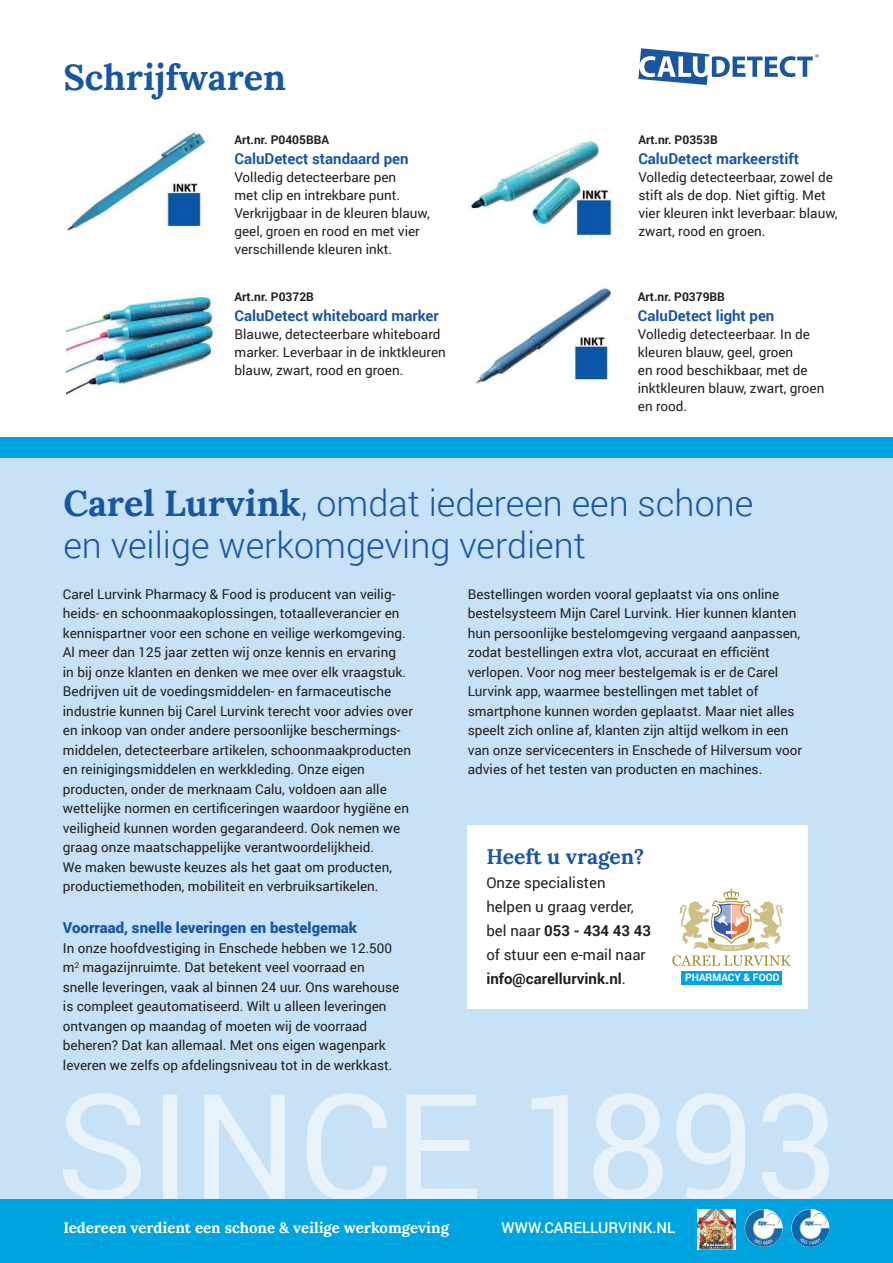
<style>
.page{position:relative;width:893px;height:1263px;background:#fff}
.page>*{position:absolute;margin:0;border:0;box-sizing:border-box;transform-origin:0 0}
.t1{font:300 36px/42px "Roboto";color:#1956a0}
.t2{font:700 36px "Lora";color:#1956a0}
.t3{font:700 21px "Lora";color:#1956a0}
.t4{font:15px/24px "Roboto";color:#231f20}
.t5{font:700 15px "Roboto";color:#1956a0}
.t6{font:700 15px "Lora";color:#fff}
.t7{font:900 15px "Roboto";color:#1956a0}
.t8{font:500 15px "Roboto";color:#fff}
.t9{font:13.5px/19.5px "Roboto";color:#231f20}
.t10{font:700 12px "Roboto";color:#231f20}
.t11{font:700 10.35px "Roboto";color:#fff}
.s1{font-family:"Lora";font-weight:700}
.s2{font-weight:700}
</style>
<div class="page">
<div style="left:0;top:453px;width:893px;height:810px;background:#c7e1f6"></div>
<svg style="left:63px;top:1093px;width:766px;height:106px"></svg>
<div style="left:0;top:1199px;width:893px;height:64px;background:#00a4e0"></div>
<div style="left:0;top:437px;width:893px;height:21px;background:#00a4e0"></div>
<img style="left:698px;top:1209px;width:37px;height:40px">
<img style="left:791px;top:1209px;width:38px;height:38px;border-radius:19px">
<img style="left:745px;top:1209px;width:37px;height:38px;border-radius:19px">
<div style="left:468px;top:825px;width:340px;height:183px;background:#fff"></div>
<div style="left:682px;top:970px;width:100px;height:14px;background:#00a4e0"></div>
<svg style="left:672px;top:888px;width:119px;height:78px"></svg>
<img style="left:64px;top:132px;width:143px;height:99px">
<img style="left:468px;top:140px;width:144px;height:99px">
<img style="left:66px;top:292px;width:150px;height:103px">
<img style="left:475px;top:286px;width:136px;height:98px">
<svg style="left:638px;top:48px;width:181px;height:37px"></svg>
<h1 class="t2" style="left:63px;top:62px;width:224px">Schrijfwaren</h1>
<p class="t10" style="left:234px;top:135px;width:96px">Art.nr. P0405BBA</p>
<p class="t5" style="left:234px;top:152px;width:176px">CaluDetect standaard pen</p>
<p class="t9" style="left:234px;top:169px;width:197px;line-height:18px">Volledig detecteerbare pen<br>met clip en intrekbare punt.<br>Verkrijgbaar in de kleuren blauw, geel, groen en rood en met vier verschillende kleuren inkt.</p>
<p class="t10" style="left:235px;top:292px;width:81px">Art.nr. P0372B</p>
<p class="t5" style="left:235px;top:309px;width:206px">CaluDetect whiteboard marker</p>
<p class="t9" style="left:235px;top:326px;width:213px;line-height:18px">Blauwe, detecteerbare whiteboard marker. Leverbaar in de inktkleuren blauw, zwart, rood en groen.</p>
<p class="t10" style="left:638px;top:135px;width:81px">Art.nr. P0353B</p>
<p class="t5" style="left:638px;top:152px;width:162px">CaluDetect markeerstift</p>
<p class="t9" style="left:638px;top:169px;width:201px;line-height:18px">Volledig detecteerbaar, zowel de stift als de dop. Niet giftig. Met vier kleuren inkt leverbaar: blauw, zwart, rood en groen.</p>
<p class="t10" style="left:638px;top:292px;width:89px">Art.nr. P0379BB</p>
<p class="t5" style="left:638px;top:309px;width:138px">CaluDetect light pen</p>
<p class="t9" style="left:638px;top:326px;width:188px;line-height:18px">Volledig detecteerbaar. In de kleuren blauw, geel, groen<br>en rood beschikbaar, met de inktkleuren blauw, zwart, groen en rood.</p>
<h1 class="t1" style="left:63px;top:485px;width:691px"><span class="s1">Carel Lurvink</span>, omdat iedereen een schone en veilige werkomgeving verdient</h1>
<p class="t9" style="left:63px;top:585px;width:352px">Carel Lurvink Pharmacy &amp; Food is producent van veilig&shy;heids- en schoonmaakoplossingen, totaalleverancier en kennispartner voor een schone en veilige werkomgeving.<br>Al meer dan 125 jaar zetten wij onze kennis en ervaring<br>in bij onze klanten en denken we mee over elk vraagstuk.<br>Bedrijven uit de voedingsmiddelen- en farmaceutische industrie kunnen bij Carel Lurvink terecht voor advies over en inkoop van onder andere persoonlijke beschermings&shy;middelen, detecteerbare artikelen, schoonmaakproducten en reinigingsmiddelen en werkkleding. Onze eigen producten, onder de merknaam Calu, voldoen aan alle wettelijke normen en certificeringen waardoor hygiëne en veiligheid kunnen worden gegarandeerd. Ook nemen we graag onze maatschappelijke verantwoordelijkheid.<br>We maken bewuste keuzes als het gaat om producten, productiemethoden, mobiliteit en verbruiksartikelen.</p>
<p class="t7" style="left:63px;top:922px;width:296px">Voorraad, snelle leveringen en bestelgemak</p>
<p class="t9" style="left:63px;top:939px;width:338px">In onze hoofdvestiging in Enschede hebben we 12.500 m<sup>2</sup> magazijnruimte. Dat betekent veel voorraad en snelle leveringen, vaak al binnen 24 uur. Ons warehouse is compleet geautomatiseerd. Wilt u alleen leveringen ontvangen op maandag of moeten wij de voorraad beheren? Dat kan allemaal. Met ons eigen wagenpark leveren we zelfs op afdelingsniveau tot in de werkkast.</p>
<p class="t9" style="left:468px;top:585px;width:336px">Bestellingen worden vooral geplaatst via ons online bestelsysteem Mijn Carel Lurvink. Hier kunnen klanten hun persoonlijke bestelomgeving vergaand aanpassen, zodat bestellingen extra vlot, accuraat en efficiënt verlopen. Voor nog meer bestelgemak is er de Carel Lurvink app, waarmee bestellingen met tablet of smartphone kunnen worden geplaatst. Maar niet alles speelt zich online af, klanten zijn altijd welkom in een van onze servicecenters in Enschede of Hilversum voor advies of het testen van producten en machines.</p>
<h2 class="t3" style="left:486px;top:847px;width:160px">Heeft u vragen?</h2>
<p class="t4" style="left:486px;top:871px;width:166px">Onze specialisten helpen u graag verder, bel naar <span class="s2">053 - 434 43 43 </span>of stuur een e-mail naar <span class="s2">info@carellurvink.nl</span>.</p>
<p class="t11" style="left:685px;top:973px;width:96px">PHARMACY &amp; FOOD</p>
<p class="t6" style="left:63px;top:1222px;width:387px">Iedereen verdient een schone &amp; veilige werkomgeving</p>
<p class="t8" style="left:501px;top:1219px;width:175px">WWW.CARELLURVINK.NL</p>
</div>
